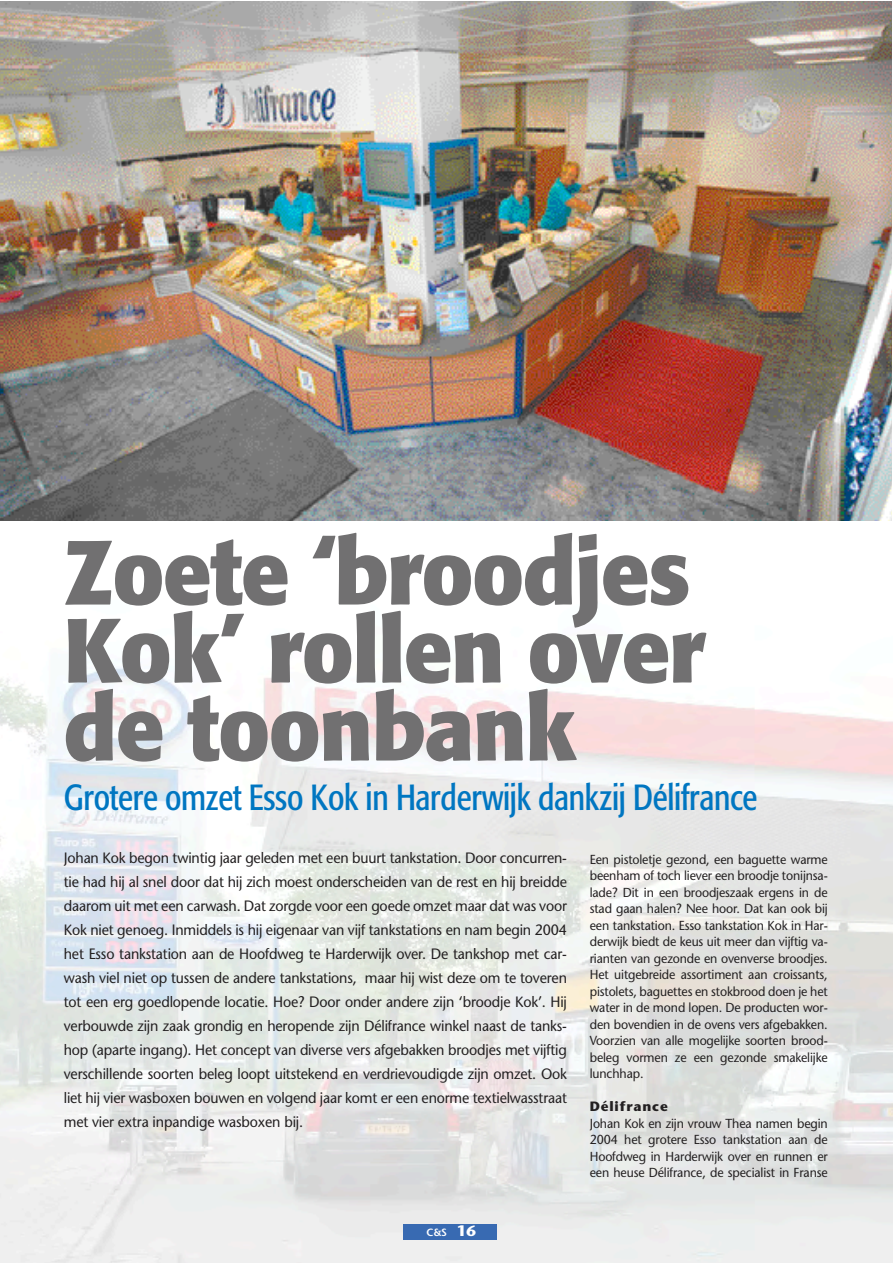
<style>
.page{position:relative;width:893px;height:1263px;background:#fff}
.page>*{position:absolute;margin:0;border:0;box-sizing:border-box;transform-origin:0 0}
.t1{font:700 90px/78px "Formata";letter-spacing:-.01em;color:#717071;scale:.95 1}
.t2{font:condensed 36px "Formata";letter-spacing:-.01em;color:#0076c1;scale:.95 1}
.t3{font:15px/24px "Stone Sans";letter-spacing:-.01em;color:#232021;text-align:justify;scale:.95 1}
.t4{font:700 13.5px "Stone Sans";letter-spacing:.065em;color:#232021}
.t5{font:13.05px/16.5px "Stone Sans";letter-spacing:-.01em;color:#232021;text-align:justify;scale:.95 1}
.t6{font:600 10.5px "Stone Sans";color:#fff}
.s1{font-weight:700;font-size:15px}
</style>
<div class="page">
<img style="left:0;top:416px;width:893px;height:847px">
<div style="left:403px;top:1224px;width:94px;height:15px;background:#386ab2"></div>
<img style="left:0;top:1px;width:891px;height:520px">
<h1 class="t1" style="left:64px;top:541px;width:676px">Zoete ‘broodjes<br>Kok’ rollen over de toonbank</h1>
<h2 class="t2" style="left:64px;top:782px;width:732px">Grotere omzet Esso Kok in Harderwijk dankzij Délifrance</h2>
<p class="t3" style="left:64px;top:847px;width:531px">Johan Kok begon twintig jaar geleden met een buurt tankstation. Door concurren&shy;tie had hij al snel door dat hij zich moest onderscheiden van de rest en hij breidde daarom uit met een carwash. Dat zorgde voor een goede omzet maar dat was voor Kok niet genoeg. Inmiddels is hij eigenaar van vijf tankstations en nam begin 2004 het Esso tankstation aan de Hoofdweg te Harderwijk over. De tankshop met car&shy;wash viel niet op tussen de andere tankstations, maar hij wist deze om te toveren tot een erg goedlopende locatie. Hoe? Door onder andere zijn ‘broodje Kok’. Hij verbouwde zijn zaak grondig en heropende zijn Délifrance winkel naast de tanks&shy;hop (aparte ingang). Het concept van diverse vers afgebakken broodjes met vijftig verschillende soorten beleg loopt uitstekend en verdrievoudigde zijn omzet. Ook liet hij vier wasboxen bouwen en volgend jaar komt er een enorme textielwasstraat met vier extra inpandige wasboxen bij.</p>
<p class="t5" style="left:590px;top:853px;width:252px">Een pistoletje gezond, een baguette warme beenham of toch liever een broodje tonijnsa&shy;lade? Dit in een broodjeszaak ergens in de stad gaan halen? Nee hoor. Dat kan ook bij een tankstation. Esso tankstation Kok in Har&shy;derwijk biedt de keus uit meer dan vijftig va&shy;rianten van gezonde en ovenverse broodjes.<br>Het uitgebreide assortiment aan croissants, pistolets, baguettes en stokbrood doen je het water in de mond lopen. De producten wor&shy;den bovendien in de ovens vers afgebakken.<br>Voorzien van alle mogelijke soorten brood&shy;beleg vormen ze een gezonde smakelijke lunchhap.</p>
<p class="t4" style="left:590px;top:1102px;width:79px">Délifrance</p>
<p class="t5" style="left:590px;top:1117px;width:252px">Johan Kok en zijn vrouw Thea namen begin 2004 het grotere Esso tankstation aan de Hoofdweg in Harderwijk over en runnen er een heuse Délifrance, de specialist in Franse</p>
<p class="t6" style="left:426px;top:1229px;width:51px">C&amp;S <span class="s1">16</span></p>
</div>
